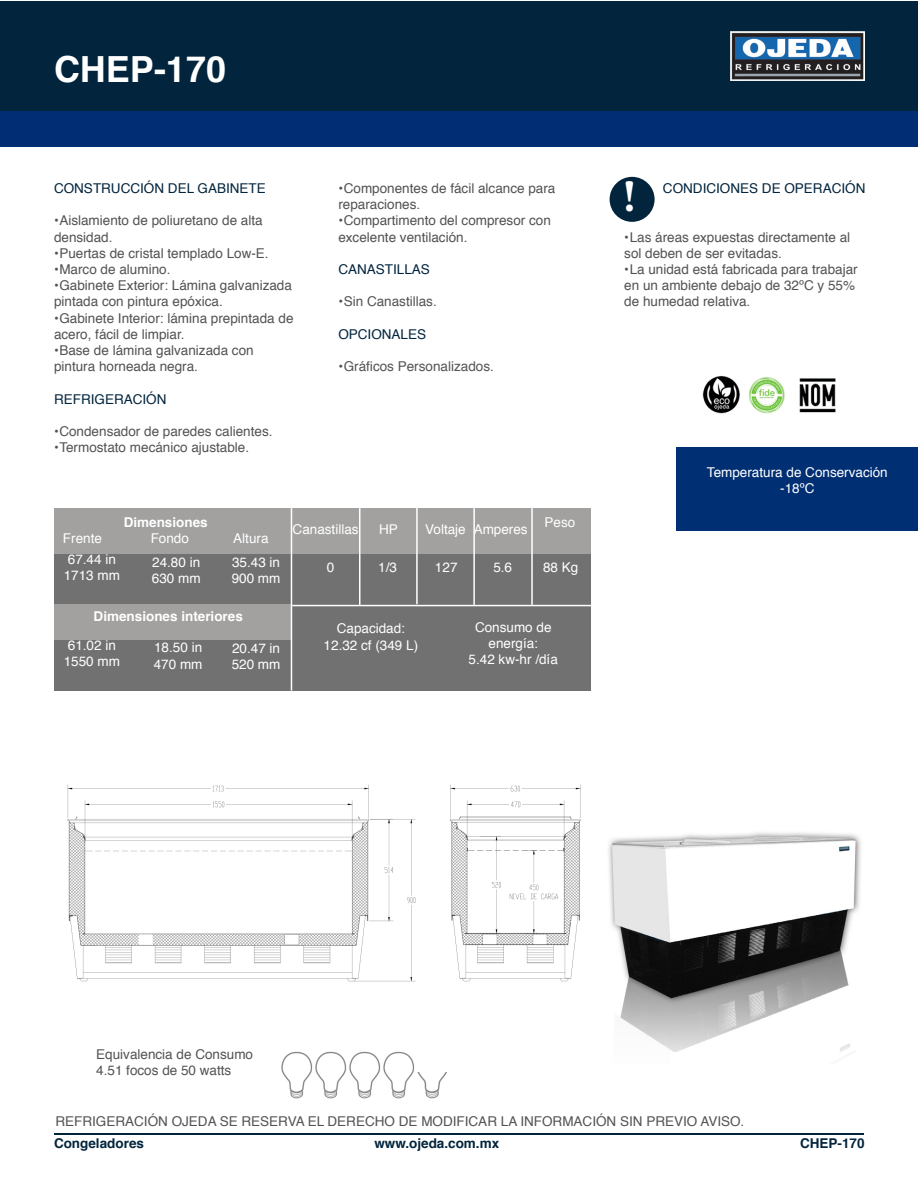
<style>
.page{position:relative;width:918px;height:1188px;background:#fff}
.page>*{position:absolute;margin:0;border:0;box-sizing:border-box;transform-origin:0 0}
.t1{font:700 45px "Minion Pro";color:#fff}
.t2{font:700 36px "Helvetica";color:#fff}
.t3{font:13.5px/16.2px "Helvetica";color:#535252}
.t4{font:13.5px/16.2px "Helvetica";color:#fff;text-align:center}
.t5{font:13.5px "Helvetica";color:#535353}
.t6{font:13.5px "Helvetica";color:#02243d}
.t7{font:700 13.5px "Helvetica";color:#02243d}
.t8{font:700 13.5px "Helvetica";color:#fff}
</style>
<div class="page">
<div style="left:0;top:98px;width:918px;height:49px;background:#002d74"></div>
<div style="left:0;top:1px;width:918px;height:110px;background:#02243d"></div>
<hr style="left:54px;top:1134px;width:810px;height:1px;background:#02243d">
<div style="left:610px;top:177px;width:45px;height:45px;background:#02243d;border-radius:50%"></div>
<div style="left:54px;top:508px;width:537px;height:46px;background:#a2a1a0"></div>
<div style="left:54px;top:554px;width:537px;height:137px;background:#717171"></div>
<div style="left:54px;top:604px;width:237px;height:36px;background:#a2a1a0"></div>
<hr style="left:291px;top:508px;width:1px;height:183px;background:#fff">
<hr style="left:292px;top:605px;width:300px;height:1px;background:#fff">
<hr style="left:359px;top:508px;width:1px;height:97px;background:#fff">
<hr style="left:416px;top:507px;width:2px;height:97px;background:#fff">
<hr style="left:473px;top:508px;width:2px;height:97px;background:#fff">
<hr style="left:531px;top:508px;width:2px;height:97px;background:#fff">
<img style="left:67px;top:784px;width:514px;height:198px">
<img style="left:281px;top:1051px;width:134px;height:48px">
<img style="left:608px;top:832px;width:253px;height:224px">
<img style="left:418px;top:1073px;width:29px;height:26px">
<img style="left:730px;top:31px;width:134px;height:49px">
<div style="left:677px;top:448px;width:241px;height:83px;background:#002f73"></div>
<img style="left:702px;top:375px;width:134px;height:39px">
<p class="t2" style="left:54px;top:40px;width:174px">CHEP-170</p>
<p class="t6" style="left:54px;top:178px;width:213px">CONSTRUCCIÓN DEL GABINETE</p>
<p class="t3" style="left:54px;top:213px;width:210px">• Aislamiento de poliuretano de alta densidad.</p>
<p class="t3" style="left:54px;top:245px;width:216px">• Puertas de cristal templado Low-E.</p>
<p class="t3" style="left:54px;top:262px;width:118px">• Marco de alumino.</p>
<p class="t3" style="left:54px;top:278px;width:240px">• Gabinete Exterior: Lámina galvanizada pintada con pintura epóxica.</p>
<p class="t3" style="left:54px;top:310px;width:241px">• Gabinete Interior: lámina prepintada de acero, fácil de limpiar.</p>
<p class="t3" style="left:54px;top:343px;width:201px">• Base de lámina galvanizada con pintura horneada negra.</p>
<p class="t6" style="left:54px;top:388px;width:114px">REFRIGERACIÓN</p>
<p class="t5" style="left:54px;top:421px;width:220px">• Condensador de paredes calientes.</p>
<p class="t5" style="left:54px;top:437px;width:197px">• Termostato mecánico ajustable.</p>
<p class="t3" style="left:338px;top:181px;width:218px">• Componentes de fácil alcance para reparaciones.</p>
<p class="t3" style="left:338px;top:213px;width:214px">• Compartimento del compresor con excelente ventilación.</p>
<p class="t6" style="left:338px;top:259px;width:93px">CANASTILLAS</p>
<p class="t5" style="left:338px;top:291px;width:100px">• Sin Canastillas.</p>
<p class="t6" style="left:338px;top:324px;width:89px">OPCIONALES</p>
<p class="t5" style="left:338px;top:356px;width:157px">• Gráficos Personalizados.</p>
<p class="t8" style="left:124px;top:511px;width:86px">Dimensiones</p>
<p class="t4" style="left:63px;top:530px;width:41px">Frente</p>
<p class="t4" style="left:151px;top:530px;width:40px">Fondo</p>
<p class="t4" style="left:233px;top:530px;width:37px">Altura</p>
<p class="t4" style="left:68px;top:551px;width:50px">67.44 in</p>
<p class="t4" style="left:64px;top:568px;width:58px">1713 mm</p>
<p class="t4" style="left:152px;top:554px;width:50px">24.80 in</p>
<p class="t4" style="left:152px;top:570px;width:50px">630 mm</p>
<p class="t4" style="left:232px;top:554px;width:50px">35.43 in</p>
<p class="t4" style="left:232px;top:570px;width:50px">900 mm</p>
<p class="t8" style="left:94px;top:605px;width:151px">Dimensiones interiores</p>
<p class="t4" style="left:68px;top:637px;width:50px">61.02 in</p>
<p class="t4" style="left:64px;top:653px;width:58px">1550 mm</p>
<p class="t4" style="left:154px;top:640px;width:50px">18.50 in</p>
<p class="t4" style="left:154px;top:656px;width:50px">470 mm</p>
<p class="t4" style="left:232px;top:641px;width:50px">20.47 in</p>
<p class="t4" style="left:232px;top:657px;width:50px">520 mm</p>
<p class="t4" style="left:293px;top:522px;width:68px">Canastillas</p>
<p class="t4" style="left:379px;top:521px;width:20px">HP</p>
<p class="t4" style="left:425px;top:521px;width:42px">Voltaje</p>
<p class="t4" style="left:474px;top:521px;width:56px">Amperes</p>
<p class="t4" style="left:545px;top:514px;width:32px">Peso</p>
<p class="t4" style="left:327px;top:560px;width:9px">0</p>
<p class="t4" style="left:378px;top:560px;width:20px">1/3</p>
<p class="t4" style="left:435px;top:560px;width:24px">127</p>
<p class="t4" style="left:493px;top:559px;width:20px">5.6</p>
<p class="t4" style="left:543px;top:559px;width:37px">88 Kg</p>
<p class="t4" style="left:337px;top:621px;width:70px">Capacidad:</p>
<p class="t4" style="left:324px;top:637px;width:96px">12.32 cf (349 L)</p>
<p class="t4" style="left:475px;top:620px;width:78px">Consumo de energía:</p>
<p class="t4" style="left:469px;top:652px;width:91px">5.42 kw-hr /día</p>
<p class="t6" style="left:663px;top:178px;width:204px">CONDICIONES DE OPERACIÓN</p>
<p class="t3" style="left:624px;top:229px;width:228px">• Las áreas expuestas directamente al sol deben de ser evitadas.</p>
<p class="t3" style="left:624px;top:262px;width:235px">• La unidad está fabricada para trabajar en un ambiente debajo de 32ºC y 55% de humedad relativa.</p>
<p class="t1" style="left:623px;top:165px;width:14px">!</p>
<p class="t4" style="left:707px;top:464px;width:182px">Temperatura de Conservación</p>
<p class="t4" style="left:780px;top:481px;width:36px">-18ºC</p>
<p class="t5" style="left:96px;top:1044px;width:158px">Equivalencia de Consumo</p>
<p class="t5" style="left:96px;top:1060px;width:137px">4.51 focos de 50 watts</p>
<p class="t5" style="left:55px;top:1111px;width:690px">REFRIGERACIÓN OJEDA SE RESERVA EL DERECHO DE MODIFICAR LA INFORMACIÓN SIN PREVIO AVISO.</p>
<p class="t7" style="left:54px;top:1133px;width:92px">Congeladores</p>
<p class="t7" style="left:374px;top:1133px;width:126px">www.ojeda.com.mx</p>
<p class="t7" style="left:800px;top:1133px;width:66px">CHEP-170</p>
</div>
